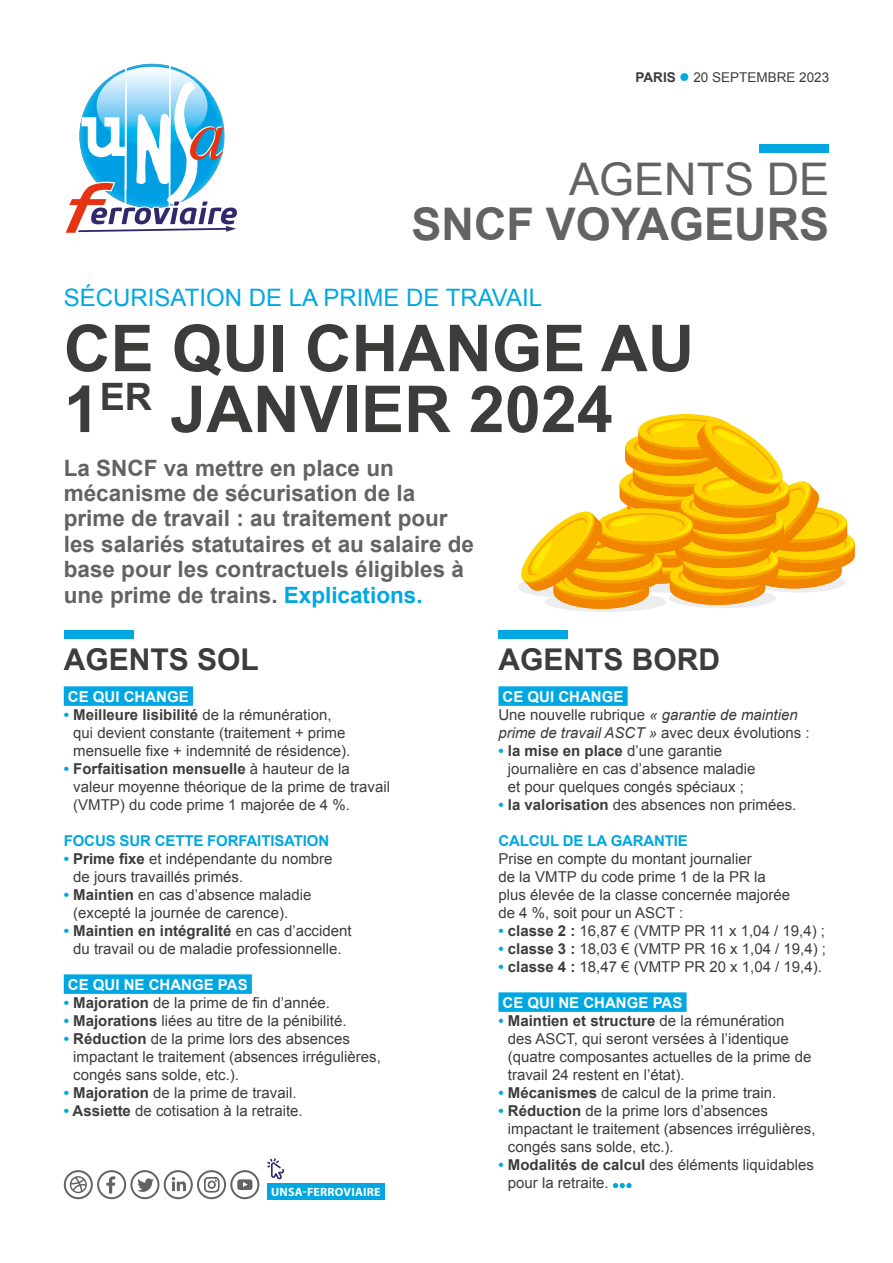
<style>
.page{position:relative;width:893px;height:1263px;background:#fff}
.page>*{position:absolute;margin:0;border:0;box-sizing:border-box;transform-origin:0 0}
.t1{font:700 64.8px/60.9px "Arial";color:#3c3c3b}
.t2{font:700 45px "Arial";color:#646363}
.t3{font:45px "Arial";color:#646363}
.t4{font:700 30px "Arial";color:#3c3c3b}
.t5{font:24px "Arial";color:#00a7e1}
.t6{font:700 22.5px/25.5px "Arial";color:#646363}
.t7{font:15px/18px "Arial";color:#3c3c3b}
.t8{font:700 15px "Arial";letter-spacing:-.01em;color:#00a7e1}
.t9{font:700 15px "Arial";color:#fff}
.t10{font:13.5px "Arial";color:#3c3c3b}
.t11{font:700 12px "Myriad Pro";letter-spacing:.02em;color:#fff}
.s1{font-weight:700}
.s2{color:#00a7e1}
.s3{font-weight:700;color:#00a7e1}
.s4{font-weight:700;color:#fff}
.s5{font-style:italic}
</style>
<div class="page">
<svg style="left:65px;top:64px;width:172px;height:169px"></svg>
<div style="left:759px;top:144px;width:70px;height:8px;background:#00a7e1"></div>
<div style="left:267px;top:1183px;width:118px;height:16px;background:#00a7e1"></div>
<svg style="left:64px;top:1170px;width:195px;height:29px"></svg>
<svg style="left:267px;top:1158px;width:17px;height:22px"></svg>
<div style="left:64px;top:630px;width:70px;height:8px;background:#00a7e1"></div>
<div style="left:498px;top:630px;width:70px;height:8px;background:#00a7e1"></div>
<div style="left:64px;top:686px;width:129px;height:20px;background:#00a7e1"></div>
<div style="left:64px;top:974px;width:188px;height:20px;background:#00a7e1"></div>
<div style="left:498px;top:686px;width:130px;height:20px;background:#00a7e1"></div>
<div style="left:498px;top:992px;width:189px;height:20px;background:#00a7e1"></div>
<svg style="left:613px;top:1183px;width:19px;height:5px"></svg>
<svg style="left:518px;top:415px;width:337px;height:197px"></svg>
<p class="t10" style="left:635px;top:69px;width:195px"><span class="s1">PARIS</span> <span class="s2">●</span> 20 SEPTEMBRE 2023</p>
<h2 class="t3" style="left:569px;top:149px;width:262px">AGENTS DE</h2>
<h2 class="t2" style="left:411px;top:194px;width:419px">SNCF VOYAGEURS</h2>
<h3 class="t5" style="left:64px;top:281px;width:480px">SÉCURISATION DE LA PRIME DE TRAVAIL</h3>
<h1 class="t1" style="left:64px;top:320px;width:632px">CE QUI CHANGE AU<br>1<sup>ER</sup> JANVIER 2024</h1>
<h3 class="t6" style="left:64px;top:456px;width:412px">La SNCF va mettre en place un mécanisme de sécurisation de la prime de travail : au traitement pour les salariés statutaires et au salaire de base pour les contractuels éligibles à une prime de trains. <span class="s2">Explications.</span></h3>
<h3 class="t4" style="left:64px;top:640px;width:197px">AGENTS SOL</h3>
<h3 class="t4" style="left:498px;top:640px;width:223px">AGENTS BORD</h3>
<p class="t9" style="left:68px;top:687px;width:122px">CE QUI CHANGE</p>
<p class="t7" style="left:73px;top:706px;width:279px;text-indent:-9px"><span class="s3">•</span> <span class="s1">Meilleure lisibilité</span> de la rémunération, qui devient constante (traitement + prime mensuelle fixe + indemnité de résidence).</p>
<p class="t7" style="left:73px;top:760px;width:318px;text-indent:-9px"><span class="s3">•</span> <span class="s1">Forfaitisation mensuelle</span> à hauteur de la valeur moyenne théorique de la prime de travail (VMTP) du code prime 1 majorée de 4 %.</p>
<p class="t8" style="left:64px;top:831px;width:267px">FOCUS SUR CETTE FORFAITISATION</p>
<p class="t7" style="left:73px;top:850px;width:261px;text-indent:-9px"><span class="s3">•</span> <span class="s1">Prime fixe</span> et indépendante du nombre de jours travaillés primés.</p>
<p class="t7" style="left:73px;top:886px;width:240px;text-indent:-9px"><span class="s3">•</span> <span class="s1">Maintien</span> en cas d’absence maladie (excepté la journée de carence).</p>
<p class="t7" style="left:64px;top:922px;width:289px;text-align:center"><span class="s3">•</span> <span class="s1">Maintien en intégralité</span> en cas d’accident du travail ou de maladie professionnelle.</p>
<p class="t9" style="left:68px;top:975px;width:181px">CE QUI NE CHANGE PAS</p>
<p class="t7" style="left:64px;top:994px;width:268px"><span class="s3">•</span> <span class="s1">Majoration</span> de la prime de fin d’année.</p>
<p class="t7" style="left:64px;top:1012px;width:284px"><span class="s3">•</span> <span class="s1">Majorations</span> liées au titre de la pénibilité.</p>
<p class="t7" style="left:73px;top:1030px;width:309px;text-indent:-9px"><span class="s3">•</span> <span class="s1">Réduction</span> de la prime lors des absences impactant le traitement (absences irrégulières, congés sans solde, etc.).</p>
<p class="t7" style="left:64px;top:1084px;width:234px"><span class="s3">•</span> <span class="s1">Majoration</span> de la prime de travail.</p>
<p class="t7" style="left:64px;top:1102px;width:240px"><span class="s3">•</span> <span class="s1">Assiette</span> de cotisation à la retraite.</p>
<p class="t7" style="left:498px;top:688px;width:313px"><span class="s4">CE QUI CHANGE<br></span>Une nouvelle rubrique <span class="s5">« garantie de maintien prime de travail ASCT »</span> avec deux évolutions :</p>
<p class="t7" style="left:508px;top:742px;width:249px;text-indent:-9px"><span class="s3">•</span> <span class="s1">la mise en place</span> d’une garantie journalière en cas d’absence maladie et pour quelques congés spéciaux ;</p>
<p class="t7" style="left:498px;top:796px;width:299px"><span class="s3">•</span> <span class="s1">la valorisation</span> des absences non primées.</p>
<p class="t8" style="left:498px;top:831px;width:191px">CALCUL DE LA GARANTIE</p>
<p class="t7" style="left:498px;top:850px;width:293px">Prise en compte du montant journalier<br>de la VMTP du code prime 1 de la PR la plus élevée de la classe concernée majorée de 4 %, soit pour un ASCT :</p>
<p class="t7" style="left:498px;top:922px;width:328px"><span class="s3">•</span> <span class="s1">classe 2 :</span> 16,87 € (VMTP PR 11 x 1,04 / 19,4) ;</p>
<p class="t7" style="left:498px;top:940px;width:329px"><span class="s3">•</span> <span class="s1">classe 3 :</span> 18,03 € (VMTP PR 16 x 1,04 / 19,4) ;</p>
<p class="t7" style="left:498px;top:958px;width:325px"><span class="s3">•</span> <span class="s1">classe 4 :</span> 18,47 € (VMTP PR 20 x 1,04 / 19,4).</p>
<p class="t9" style="left:503px;top:993px;width:181px">CE QUI NE CHANGE PAS</p>
<p class="t7" style="left:508px;top:1012px;width:305px;text-indent:-9px"><span class="s3">•</span> <span class="s1">Maintien et structure</span> de la rémunération des ASCT, qui seront versées à l’identique (quatre composantes actuelles de la prime de travail 24 restent en l’état).</p>
<p class="t7" style="left:498px;top:1084px;width:279px"><span class="s3">•</span> <span class="s1">Mécanismes</span> de calcul de la prime train.</p>
<p class="t7" style="left:508px;top:1102px;width:309px;text-indent:-9px"><span class="s3">•</span> <span class="s1">Réduction</span> de la prime lors d’absences impactant le traitement (absences irrégulières, congés sans solde, etc.).</p>
<p class="t7" style="left:508px;top:1156px;width:307px;text-indent:-9px"><span class="s3">•</span> <span class="s1">Modalités de calcul</span> des éléments liquidables pour la retraite.</p>
<p class="t11" style="left:271px;top:1184px;width:111px">UNSA-FERROVIAIRE</p>
</div>
